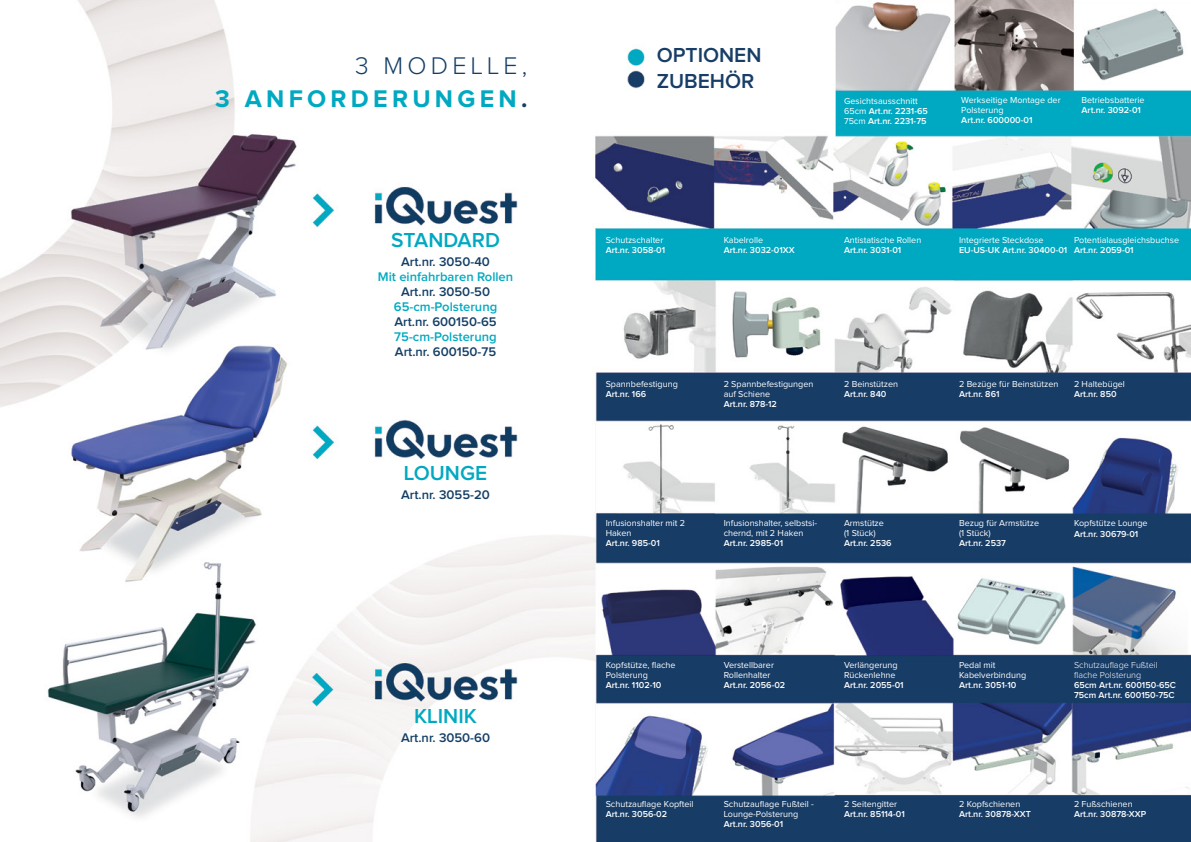
<style>
.page{position:relative;width:1191px;height:842px;background:#fff}
.page>*{position:absolute;margin:0;border:0;box-sizing:border-box;transform-origin:0 0}
.t1{font:700 25px/33px "Proxima Nova";letter-spacing:.17em;color:#00a9c1;text-align:right}
.t2{font:600 21px "Proxima Nova";color:#00a9c1}
.t3{font:600 21px/25.2px "Proxima Nova";color:#183d66}
.t4{font:600 13px "Proxima Nova";color:#133e66}
.t5{font:600 13px "Proxima Nova";color:#00aac2}
.t6{font:9px/10px "Proxima Nova";color:#fff}
.t7{font:600 9px/10px "Proxima Nova";color:#fff}
.t8{font:300 9px/10px "Proxima Nova";color:#fff}
.s1{font-weight:300;color:#143e66}
.s2{color:#133e66}
.s3{font-weight:400}
</style>
<div class="page">
<img style="left:0;top:0;width:1191px;height:842px">
<h1 class="t1" style="left:215px;top:50px;width:314px"><span class="s1">3 mo del LE,<br></span>3 ANFORDERUNGEN<span class="s2">.</span></h1>
<h2 class="t2" style="left:391px;top:230px;width:110px">STANDARD</h2>
<h3 class="t4" style="left:401px;top:256px;width:90px">Art.nr. 3050-40</h3>
<h3 class="t5" style="left:378px;top:271px;width:137px">Mit einfahrbaren Rollen</h3>
<h3 class="t4" style="left:401px;top:286px;width:90px">Art.nr. 3050-50</h3>
<h3 class="t5" style="left:394px;top:301px;width:105px">65-cm-Polsterung</h3>
<h3 class="t4" style="left:394px;top:316px;width:104px">Art.nr. 600150-65</h3>
<h3 class="t5" style="left:394px;top:331px;width:104px">75-cm-Polsterung</h3>
<h3 class="t4" style="left:395px;top:346px;width:103px">Art.nr. 600150-75</h3>
<h2 class="t2" style="left:404px;top:463px;width:85px">LOUNGE</h2>
<h3 class="t4" style="left:401px;top:489px;width:90px">Art.nr. 3055-20</h3>
<h2 class="t2" style="left:414px;top:706px;width:35px">Klinik</h2>
<h3 class="t4" style="left:401px;top:731px;width:90px">Art.nr. 3050-60</h3>
<h2 class="t3" style="left:656px;top:44px;width:106px">OPTIONEN<br>ZUBEHÖR</h2>
<p class="t6" style="left:605px;top:236px;width:59px">Schutzschalter</p>
<p class="t7" style="left:605px;top:246px;width:61px">Art.nr. 3058-01</p>
<p class="t6" style="left:723px;top:236px;width:41px">Kabelrolle</p>
<p class="t7" style="left:723px;top:246px;width:73px">Art.nr. 3032-01XX</p>
<p class="t7" style="left:844px;top:96px;width:85px"><span class="s3">Gesichtsausschnitt<br>65cm</span> Art.nr. 2231-65<br><span class="s3">75cm</span> Art.nr. 2231-75</p>
<p class="t6" style="left:961px;top:96px;width:101px">Werkseitige Montage der<br>Polsterung</p>
<p class="t7" style="left:961px;top:116px;width:73px">Art.nr. 600000-01</p>
<p class="t6" style="left:1081px;top:96px;width:65px">Betriebsbatterie</p>
<p class="t7" style="left:1081px;top:106px;width:61px">Art.nr. 3092-01</p>
<p class="t6" style="left:844px;top:236px;width:79px">Antistatische Rollen</p>
<p class="t7" style="left:844px;top:246px;width:59px">Art.nr. 3031-01</p>
<p class="t6" style="left:959px;top:236px;width:86px">I ntegrierte Steckdose</p>
<p class="t7" style="left:959px;top:246px;width:110px">EU-US-UK Art.nr. 30400-01</p>
<p class="t6" style="left:1074px;top:236px;width:107px">Potentialausgleichsbuchse</p>
<p class="t7" style="left:1074px;top:246px;width:61px">Art.nr. 2059-01</p>
<p class="t6" style="left:605px;top:379px;width:74px">Spannbefestigung</p>
<p class="t7" style="left:605px;top:389px;width:42px">Art.nr. 166</p>
<p class="t6" style="left:723px;top:379px;width:91px">2 Spannbefestigungen auf Schiene</p>
<p class="t7" style="left:723px;top:399px;width:55px">Art.nr. 878-12</p>
<p class="t6" style="left:844px;top:379px;width:56px">2 Beinstützen</p>
<p class="t7" style="left:844px;top:389px;width:44px">Art.nr. 840</p>
<p class="t6" style="left:959px;top:379px;width:101px">2 Bezüge für Beinstützen</p>
<p class="t7" style="left:959px;top:389px;width:42px">Art.nr. 861</p>
<p class="t6" style="left:1074px;top:379px;width:52px">2 Haltebügel</p>
<p class="t7" style="left:1074px;top:390px;width:44px">Art.nr. 850</p>
<p class="t6" style="left:605px;top:518px;width:81px">I nfusionshalter mit 2<br>Haken</p>
<p class="t7" style="left:605px;top:538px;width:56px">Art.nr. 985-01</p>
<p class="t6" style="left:723px;top:518px;width:95px">I nfusionshalter, selbstsi&shy;chernd, mit 2 Haken</p>
<p class="t7" style="left:723px;top:538px;width:61px">Art.nr. 2985-01</p>
<p class="t6" style="left:844px;top:518px;width:41px">Armstütze (1 Stück)</p>
<p class="t7" style="left:844px;top:538px;width:49px">Art.nr. 2536</p>
<p class="t6" style="left:959px;top:518px;width:82px">Bezug für Armstütze (1 Stück)</p>
<p class="t7" style="left:959px;top:538px;width:48px">Art.nr. 2537</p>
<p class="t6" style="left:1074px;top:518px;width:75px">Kopfstütze Lounge</p>
<p class="t7" style="left:1074px;top:529px;width:66px">Art.nr. 30679-01</p>
<p class="t6" style="left:605px;top:661px;width:71px">Kopfstütze, flache<br>Polsterung</p>
<p class="t7" style="left:605px;top:681px;width:57px">Art.nr. 1102-10</p>
<p class="t6" style="left:723px;top:661px;width:52px">Verstellbarer<br>Rollenhalter</p>
<p class="t7" style="left:723px;top:681px;width:63px">Art.nr. 2056-02</p>
<p class="t6" style="left:844px;top:661px;width:55px">Verlängerung<br>Rückenlehne</p>
<p class="t7" style="left:844px;top:681px;width:61px">Art.nr. 2055-01</p>
<p class="t6" style="left:959px;top:661px;width:69px">Pedal mit<br>Kabelverbindung</p>
<p class="t7" style="left:959px;top:681px;width:59px">Art.nr. 3051-10</p>
<p class="t8" style="left:1074px;top:661px;width:85px">Schutzauflage Fußteil flache Polsterung</p>
<p class="t7" style="left:1074px;top:681px;width:103px">65cm Art.nr. 600150-65C<br>75cm Art.nr. 600150-75C</p>
<p class="t6" style="left:605px;top:800px;width:89px">Schutzauflage Kopfteil</p>
<p class="t7" style="left:605px;top:810px;width:63px">Art.nr. 3056-02</p>
<p class="t6" style="left:723px;top:800px;width:92px">Schutzauflage Fußteil -<br>Lounge-Polsterung</p>
<p class="t7" style="left:723px;top:820px;width:61px">Art.nr. 3056-01</p>
<p class="t6" style="left:844px;top:800px;width:55px">2 Seitengitter</p>
<p class="t7" style="left:844px;top:810px;width:62px">Art.nr. 85114-01</p>
<p class="t6" style="left:959px;top:800px;width:63px">2 Kopfschienen</p>
<p class="t7" style="left:959px;top:810px;width:73px">Art.nr. 30878-XXT</p>
<p class="t6" style="left:1074px;top:800px;width:60px">2 Fußschienen</p>
<p class="t7" style="left:1074px;top:810px;width:74px">Art.nr. 30878-XXP</p>
</div>
